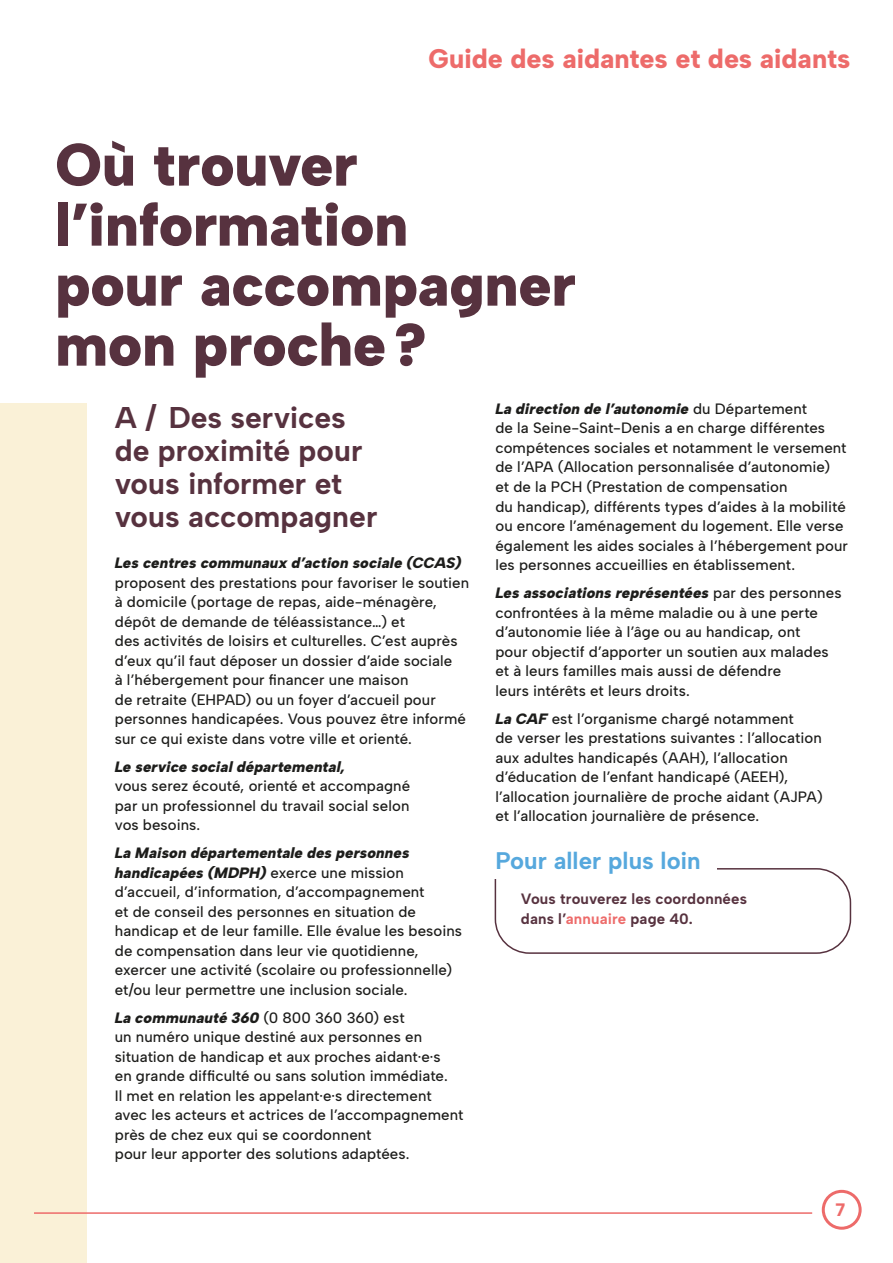
<style>
.page{position:relative;width:893px;height:1263px;background:#fff}
.page>*{position:absolute;margin:0;border:0;box-sizing:border-box;transform-origin:0 0}
.T1{font:900 60px/60px "Albert Sans";letter-spacing:-.005em;color:#57323f}
.t1{font:700 30px/33px "Albert Sans";color:#57323f}
.t2{font:800 27px "Albert Sans";letter-spacing:-.005em;color:#ed6b6a}
.Encadré_Titre{font:700 24px "Albert Sans";letter-spacing:.005em;color:#56a8dd}
.t3{font:800 18px "Albert Sans";color:#ed6b6a}
.texte{font:500 15px/19.5px "Albert Sans";letter-spacing:.005em;color:#1d1d1b}
.Encadré_Bon_à_savoir{font:700 15px/19.5px "Albert Sans";letter-spacing:.01em;color:#57323f}
.s1{font-weight:900;font-style:italic}
.s2{color:#ed6b6a}
</style>
<div class="page">
<div style="left:0;top:403px;width:86px;height:860px;background:#faf1d7"></div>
<svg style="left:494px;top:868px;width:358px;height:86px"></svg>
<div style="left:491px;top:846px;width:225px;height:33px;background:#fff"></div>
<hr style="left:34px;top:1212px;width:778px;height:2px;background:#ed6b6a">
<div style="left:822px;top:1190px;width:40px;height:40px;border:3px solid #ed6b6a;border-radius:50%"></div>
<h3 class="t2" style="left:428px;top:42px;width:424px">Guide des aidantes et des aidants</h3>
<p class="T1" style="left:55px;top:135px;width:522px">Où trouver l’information<br>pour accompagner mon proche?</p>
<p class="t1" style="left:115px;top:401px;width:264px">A / Des services de proximité pour vous informer et vous accompagner</p>
<p class="texte" style="left:115px;top:553px;width:356px"><span class="s1">Les centres communaux d’action sociale (CCAS) </span>proposent des prestations pour favoriser le soutien à domicile (portage de repas, aide‑ménagère, dépôt de demande de téléassistance…) et<br>des activités de loisirs et culturelles. C’est auprès d’eux qu’il faut déposer un dossier d’aide sociale<br>à l’hébergement pour financer une maison<br>de retraite (EHPAD) ou un foyer d’accueil pour personnes handicapées. Vous pouvez être informé sur ce qui existe dans votre ville et orienté.</p>
<p class="texte" style="left:115px;top:756px;width:297px"><span class="s1">Le service social départemental,<br></span>vous serez écouté, orienté et accompagné par un professionnel du travail social selon vos besoins.</p>
<p class="texte" style="left:115px;top:843px;width:349px"><span class="s1">La Maison départementale des personnes handicapées (MDPH)</span> exerce une mission d’accueil, d’information, d’accompagnement<br>et de conseil des personnes en situation de handicap et de leur famille. Elle évalue les besoins de compensation dans leur vie quotidienne, exercer une activité (scolaire ou professionnelle) et/ou leur permettre une inclusion sociale.</p>
<p class="texte" style="left:115px;top:1008px;width:350px"><span class="s1">La communauté 360</span> (0 800 360 360) est<br>un numéro unique destiné aux personnes en situation de handicap et aux proches aidant·e·s<br>en grande difficulté ou sans solution immédiate.<br>Il met en relation les appelant·e·s directement avec les acteurs et actrices de l’accompagnement près de chez eux qui se coordonnent<br>pour leur apporter des solutions adaptées.</p>
<p class="texte" style="left:495px;top:399px;width:354px"><span class="s1">La direction de l’autonomie</span> du Département<br>de la Seine-Saint-Denis a en charge différentes compétences sociales et notamment le versement de l’APA (Allocation personnalisée d’autonomie)<br>et de la PCH (Prestation de compensation<br>du handicap), différents types d’aides à la mobilité ou encore l’aménagement du logement. Elle verse également les aides sociales à l’hébergement pour les personnes accueillies en établissement.</p>
<p class="texte" style="left:495px;top:583px;width:348px"><span class="s1">Les associations représentées</span> par des personnes confrontées à la même maladie ou à une perte d’autonomie liée à l’âge ou au handicap, ont<br>pour objectif d’apporter un soutien aux malades et à leurs familles mais aussi de défendre<br>leurs intérêts et leurs droits.</p>
<p class="texte" style="left:495px;top:708px;width:329px"><span class="s1">La CAF</span> est l’organisme chargé notamment<br>de verser les prestations suivantes : l’allocation aux adultes handicapés (AAH), l’allocation d’éducation de l’enfant handicapé (AEEH), l’allocation journalière de proche aidant (AJPA) et l’allocation journalière de présence.</p>
<p class="Encadré_Titre" style="left:495px;top:845px;width:207px">Pour aller plus loin</p>
<p class="Encadré_Bon_à_savoir" style="left:521px;top:889px;width:228px">Vous trouverez les coordonnées dans l’<span class="s2">annuaire</span> page 40.</p>
<p class="t3" style="left:836px;top:1199px;width:11px">7</p>
</div>
